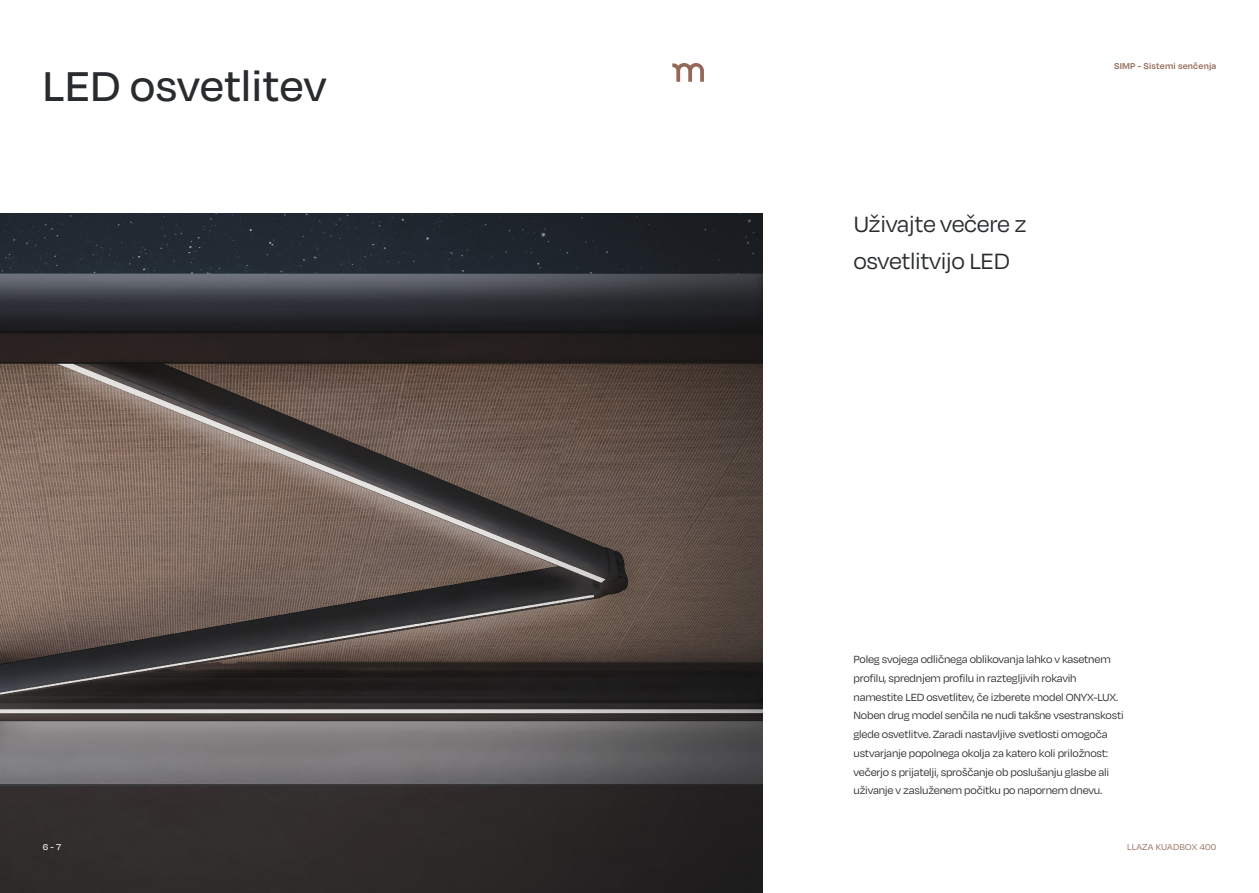
<style>
.page{position:relative;width:1259px;height:893px;background:#fff}
.page>*{position:absolute;margin:0;border:0;box-sizing:border-box;transform-origin:0 0}
._30_6_34_Header_Style_A{font:500 48px "Degular";color:#292c2f}
._22_95_25_5_Header_Style_B{font:25.5px/37.5px "Degular";letter-spacing:-.015em;color:#292c2f}
._22_95_25_5_Header_Style_B-2{font:12px/18.8px "Degular";letter-spacing:-.015em;color:#292c2f}
._7_65_8_5_Header_Style_D{font:600 9.75px "Degular";letter-spacing:.02em;color:#946858}
._7_65_8_5_Header_Style_D-2{font:9.75px "Degular";letter-spacing:.02em;color:#946858}
._7_65_8_5_Header_Style_D-3{font:500 9.75px "Degular";color:#fff}
</style>
<div class="page">
<svg style="left:672px;top:63px;width:32px;height:19px"></svg>
<img style="left:0;top:213px;width:763px;height:680px">
<p class="_30_6_34_Header_Style_A" style="left:43px;top:56px;width:285px">LED osvetlitev</p>
<p class="_7_65_8_5_Header_Style_D-3" style="left:43px;top:841px;width:20px">6 - 7</p>
<p class="_22_95_25_5_Header_Style_B" style="left:853px;top:204px;width:175px">Uživajte večere z osvetlitvijo LED</p>
<p class="_7_65_8_5_Header_Style_D" style="left:1114px;top:60px;width:104px">SIMP - Sistemi senčenja</p>
<p class="_22_95_25_5_Header_Style_B-2" style="left:853px;top:649px;width:272px">Poleg svojega odličnega oblikovanja lahko v kasetnem profilu, sprednjem profilu in raztegljivih rokavih namestite LED osvetlitev, če izberete model ONYX-LUX.<br>Noben drug model senčila ne nudi takšne vsestranskosti glede osvetlitve. Zaradi nastavljive svetlosti omogoča ustvarjanje popolnega okolja za katero koli priložnost: večerjo s prijatelji, sproščanje ob poslušanju glasbe ali uživanje v zasluženem počitku po napornem dnevu.</p>
<p class="_7_65_8_5_Header_Style_D-2" style="left:1127px;top:841px;width:91px">LLAZA KUADBOX 400</p>
</div>
